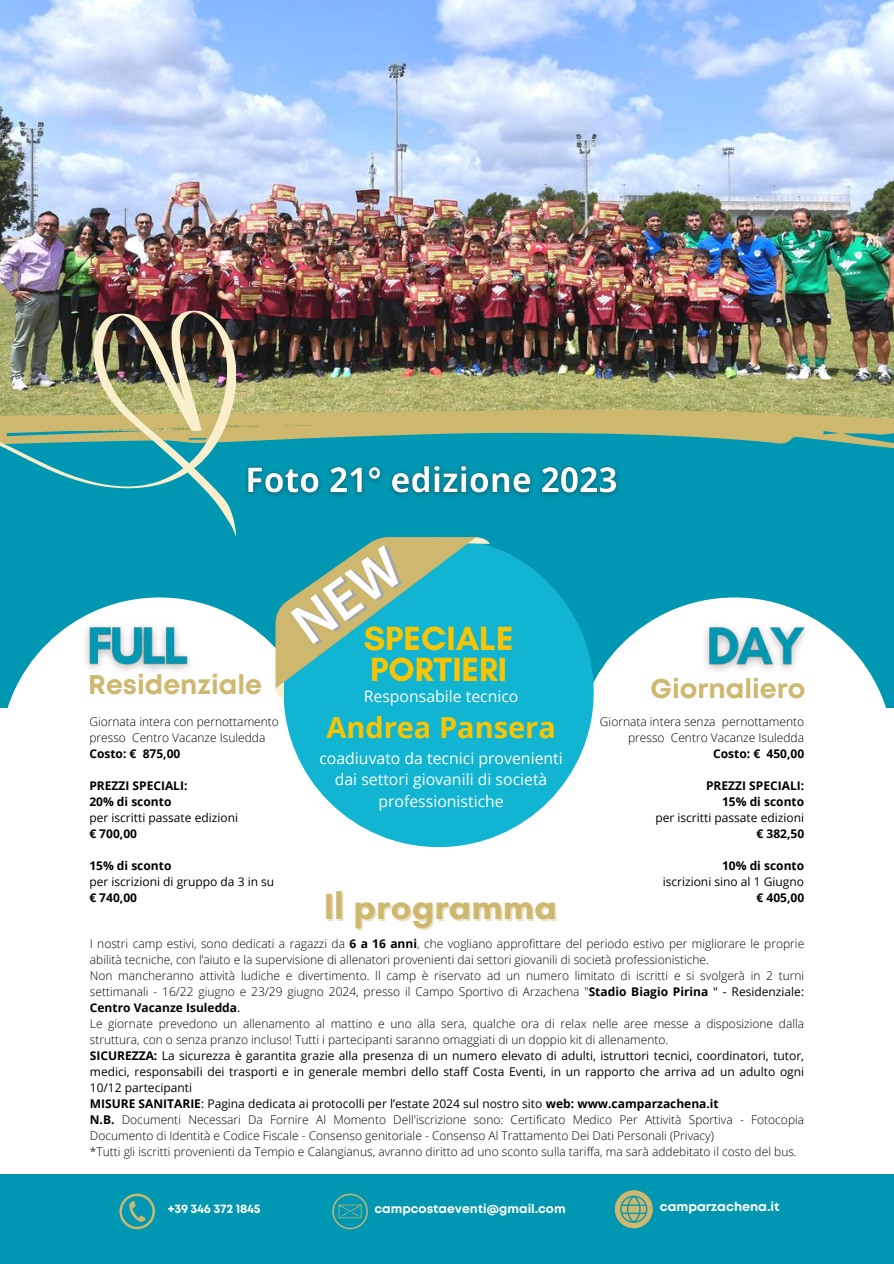
<style>
.page{position:relative;width:894px;height:1264px;background:#fff}
.page>*{position:absolute;margin:0;border:0;box-sizing:border-box;transform-origin:0 0}
.t1{font:700 37.05px "Glacial Indifference";color:#ceb76e}
.t2{font:700 34.2px/30.6px "Glacial Indifference";color:#f8c505}
.t3{font:700 28.95px "Open Sans";color:#f8c505}
.t4{font:700 27px "Mont";color:#ceb76e}
.t5{font:15.75px/21.5px "Open Sans";color:#fff;text-align:center}
.t6{font:700 12.75px "Mont";color:#fff}
.t7{font:700 12.45px "Mont";color:#fff}
.t8{font:700 12.45px "Mont";letter-spacing:-.02em;color:#fff}
.t9{font:300 12px/16px "Open Sans";color:#000}
.t10{font:700 12px/16px "Open Sans";color:#000}
.t11{font:12px "Open Sans";color:#000}
.s1{font-weight:700}
.s2{font-weight:400}
</style>
<div class="page">
<div style="left:0;top:0;width:893px;height:708px;background:#0097b2"></div>
<img style="left:0;top:0;width:893px;height:409px">
<div style="left:0;top:597px;width:318px;height:318px;background:#fff;border-radius:50%"></div>
<div style="left:575px;top:597px;width:318px;height:318px;background:#fff;border-radius:50%"></div>
<div style="left:283px;top:537px;width:310px;height:310px;background:#11b4d1;border-radius:50%"></div>
<svg style="left:275px;top:537px;width:214px;height:162px"></svg>
<div style="left:0;top:1174px;width:893px;height:89px;background:#0097b2"></div>
<svg style="left:236px;top:409px;width:657px;height:39px"></svg>
<img style="left:0;top:311px;width:236px;height:226px">
<svg style="left:119px;top:1193px;width:36px;height:36px"></svg>
<svg style="left:332px;top:1193px;width:36px;height:36px"></svg>
<svg style="left:614px;top:1190px;width:38px;height:38px"></svg>
<img style="left:77px;top:615px;width:114px;height:56px">
<img style="left:705px;top:616px;width:114px;height:55px">
<img style="left:246px;top:465px;width:372px;height:32px">
<h2 class="t2" style="left:363px;top:623px;width:151px">SPECIALE<br>PORTIERI</h2>
<h3 class="t4" style="left:88px;top:674px;width:175px">Residenziale</h3>
<h3 class="t4" style="left:650px;top:678px;width:156px">Giornaliero</h3>
<h3 class="t5" style="left:363px;top:685px;width:156px">Responsabile tecnico</h3>
<h3 class="t3" style="left:326px;top:707px;width:231px">Andrea Pansera</h3>
<h3 class="t5" style="left:319px;top:747px;width:245px">coadiuvato da tecnici provenienti dai settori giovanili di società professionistiche</h3>
<p class="t9" style="left:89px;top:713px;width:191px">Giornata intera con pernottamento presso Centro Vacanze Isuledda</p>
<p class="t10" style="left:89px;top:745px;width:92px">Costo: € 875,00</p>
<p class="t10" style="left:89px;top:777px;width:100px">PREZZI SPECIALI:<br>20% di sconto</p>
<p class="t11" style="left:89px;top:809px;width:150px">per iscritti passate edizioni</p>
<p class="t10" style="left:89px;top:825px;width:49px">€ 700,00</p>
<p class="t10" style="left:89px;top:857px;width:84px">15% di sconto</p>
<p class="t11" style="left:89px;top:873px;width:186px">per iscrizioni di gruppo da 3 in su</p>
<p class="t10" style="left:89px;top:889px;width:49px">€ 740,00</p>
<p class="t9" style="left:599px;top:713px;width:206px;text-align:right">Giornata intera senza pernottamento presso Centro Vacanze Isuledda</p>
<p class="t10" style="left:713px;top:745px;width:92px">Costo: € 450,00</p>
<p class="t10" style="left:705px;top:777px;width:100px;text-align:right">PREZZI SPECIALI:<br>15% di sconto</p>
<p class="t11" style="left:655px;top:809px;width:150px">per iscritti passate edizioni</p>
<p class="t10" style="left:756px;top:825px;width:49px">€ 382,50</p>
<p class="t10" style="left:722px;top:857px;width:84px">10% di sconto</p>
<p class="t11" style="left:662px;top:873px;width:143px">iscrizioni sino al 1 Giugno</p>
<p class="t10" style="left:756px;top:889px;width:49px">€ 405,00</p>
<h1 class="t1" style="left:324px;top:883px;width:234px">Il programma</h1>
<p class="t9" style="left:90px;top:934px;width:715px">I nostri camp estivi, sono dedicati a ragazzi da <span class="s1">6 a 16 anni</span>, che vogliano approfittare del periodo estivo per migliorare le proprie abilità tecniche, con l’aiuto e la supervisione di allenatori provenienti dai settori giovanili di società professionistiche.<br>Non mancheranno attività ludiche e divertimento. ll camp è riservato ad un numero limitato di iscritti e si svolgerà in 2 turni settimanali - 16/22 giugno e 23/29 giugno 2024, presso il Campo Sportivo di Arzachena "<span class="s1">Stadio Biagio Pirina</span> <span class="s2">" - Residenziale:<br></span><span class="s1">Centro Vacanze Isuledda</span><span class="s2">.<br></span>Le giornate prevedono un allenamento al mattino e uno alla sera, qualche ora di relax nelle aree messe a disposizione dalla struttura, con o senza pranzo incluso! Tutti i partecipanti saranno omaggiati di un doppio kit di allenamento.<br><span class="s1">SICUREZZA:</span> <span class="s2">La sicurezza è garantita grazie alla presenza di un numero elevato di adulti, istruttori tecnici, coordinatori, tutor, medici, responsabili dei trasporti e in generale membri dello staff Costa Eventi, in un rapporto che arriva ad un adulto ogni 10/12 partecipanti<br></span><span class="s1">MISURE SANITARIE</span><span class="s2">: Pagina dedicata ai protocolli per l’estate 2024 sul nostro sito</span> <span class="s1">web: www.camparzachena.it<br>N.B.</span> Documenti Necessari Da Fornire Al Momento Dell'iscrizione sono: Certificato Medico Per Attività Sportiva - Fotocopia Documento di Identità e Codice Fiscale - Consenso genitoriale - Consenso Al Trattamento Dei Dati Personali (Privacy)<br>*Tutti gli iscritti provenienti da Tempio e Calangianus, avranno diritto ad uno sconto sulla tariffa, ma sarà addebitato il costo del bus.</p>
<p class="t8" style="left:168px;top:1203px;width:94px">+39 346 372 1845</p>
<p class="t7" style="left:374px;top:1203px;width:193px">campcostaeventi@gmail.com</p>
<p class="t6" style="left:659px;top:1202px;width:121px">camparzachena.it</p>
</div>
